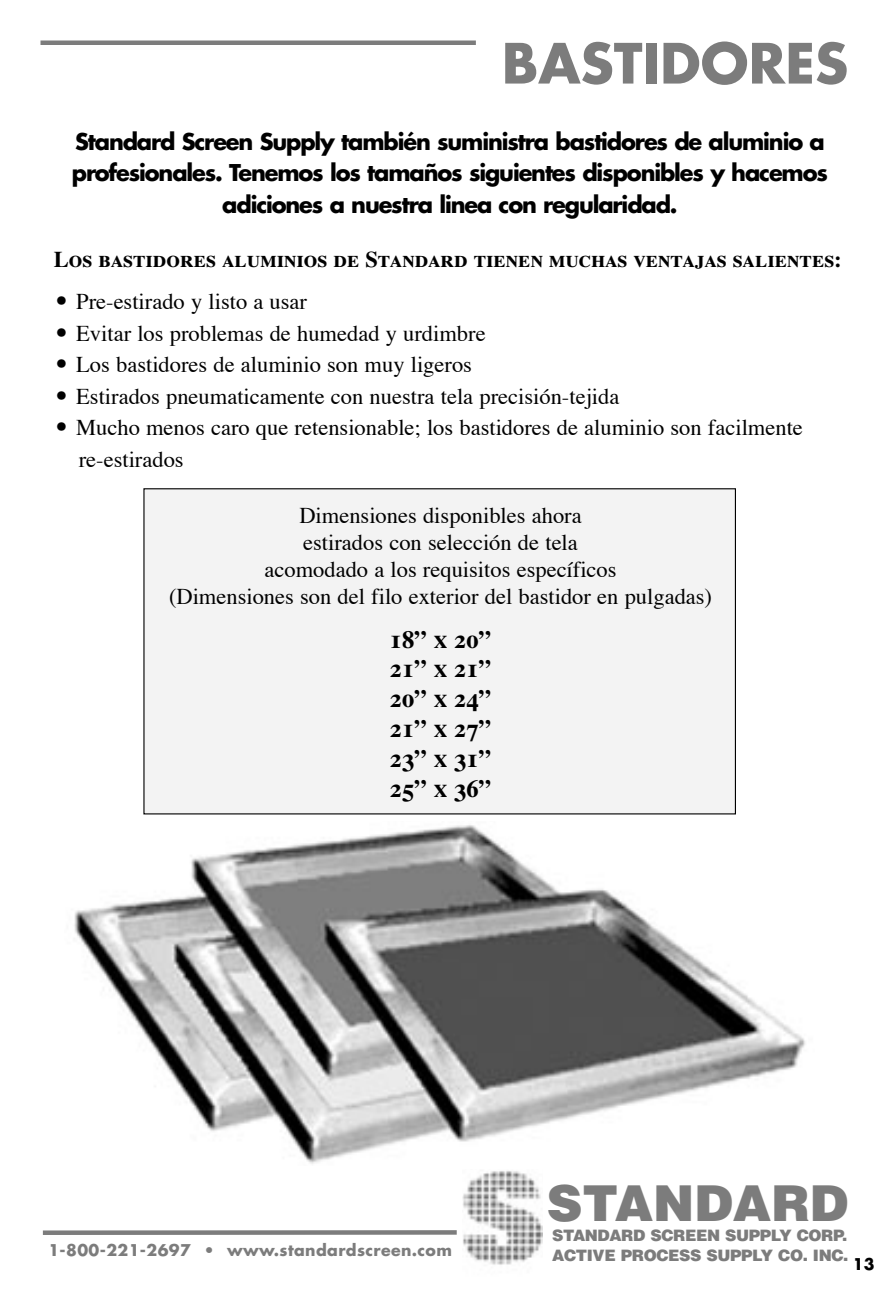
<style>
.page{position:relative;width:891px;height:1296px;background:#fff}
.page>*{position:absolute;margin:0;border:0;box-sizing:border-box;transform-origin:0 0}
.t1{font:700 54px "Futura";color:#7c7c7c}
.t2{font:900 49.5px "Helvetica";color:#7c7c7c}
.t3{font:24.75px/29.9px "Times Bold SC";color:#000;text-align:justify}
.t4{font:22.5px/27px "Times";color:#000}
.t5{font:700 22.5px/31.5px "Futura";letter-spacing:-.05em;color:#000;text-align:center}
.t6{font:22.5px "Times Bold SC";letter-spacing:-.005em;color:#000}
.t7{font:900 15.75px/20.2px "Helvetica";letter-spacing:-.025em;color:#7c7c7c}
.t8{font:700 15.75px "Futura";letter-spacing:.025em;color:#7c7c7c}
.t9{font:700 15.75px "Futura";color:#000}
.s1{font-family:"Futura";font-weight:700}
</style>
<div class="page">
<img style="left:74px;top:825px;width:732px;height:339px">
<img style="left:462px;top:1171px;width:80px;height:94px">
<div style="left:43px;top:1230px;width:414px;height:5px;background:#7c7c7c"></div>
<div style="left:143px;top:488px;width:593px;height:327px;background:#f3f3f3"></div>
<div style="left:41px;top:40px;width:435px;height:5px;background:#7c7c7c"></div>
<h1 class="t1" style="left:502px;top:27px;width:348px">BASTIDORES</h1>
<p class="t5" style="left:72px;top:125px;width:758px">Standard Screen Supply también suministra bastidores de aluminio a profesionales. Tenemos los tamaños siguientes disponibles y hacemos adiciones a nuestra linea con regularidad.</p>
<p class="t6" style="left:54px;top:246px;width:789px">Los bastidores aluminios de Standard tienen muchas ventajas salientes:</p>
<p class="t4" style="left:54px;top:290px;width:255px"><span class="s1">•</span> Pre-estirado y listo a usar</p>
<p class="t4" style="left:54px;top:321px;width:433px"><span class="s1">•</span> Evitar los problemas de humedad y urdimbre</p>
<p class="t4" style="left:54px;top:353px;width:420px"><span class="s1">•</span> Los bastidores de aluminio son muy ligeros</p>
<p class="t4" style="left:54px;top:384px;width:567px"><span class="s1">•</span> Estirados pneumaticamente con nuestra tela precisión-tejida</p>
<p class="t4" style="left:79px;top:413px;width:726px;line-height:31.5px;text-indent:-25px"><span class="s1">•</span> Mucho menos caro que retensionable; los bastidores de aluminio son facilmente re-estirados</p>
<p class="t4" style="left:169px;top:503px;width:545px;text-align:center">Dimensiones disponibles ahora<br>estirados con selección de tela<br>acomodado a los requisitos específicos<br>(Dimensiones son del filo exterior del bastidor en pulgadas)</p>
<p class="t3" style="left:390px;top:624px;width:103px">18” x 20” 21” x 21” 20” x 24” 21” x 27” 23” x 31” 25” x 36”</p>
<p class="t8" style="left:48px;top:1240px;width:405px">1-800-221-2697 • www.standardscreen.com</p>
<h2 class="t2" style="left:547px;top:1171px;width:303px">STANDARD</h2>
<p class="t7" style="left:552px;top:1225px;width:298px">STANDARD SCREEN SUPPLY CORP.<br>ACTIVE PROCESS SUPPLY CO. INC.</p>
<p class="t9" style="left:853px;top:1254px;width:24px">13</p>
</div>
